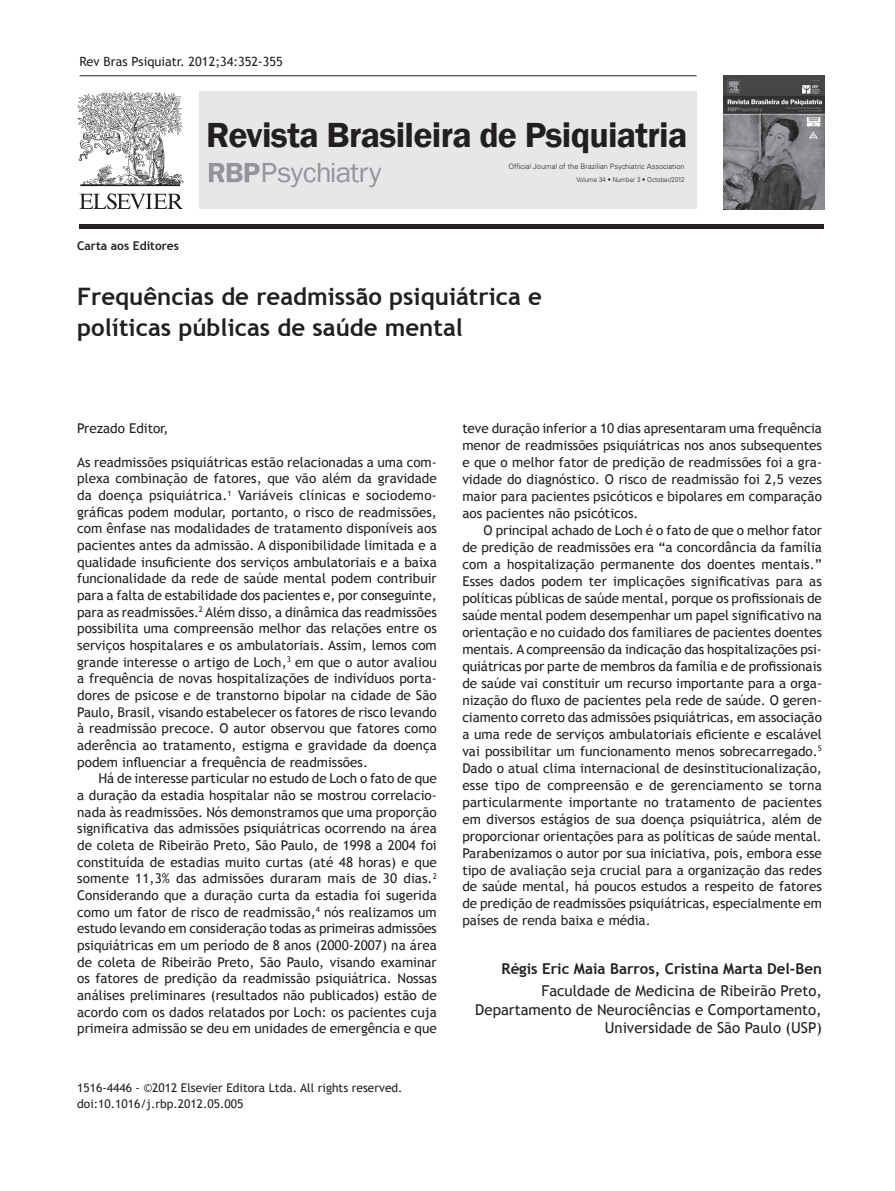
<style>
.page{position:relative;width:895px;height:1191px;background:#fff}
.page>*{position:absolute;margin:0;border:0;box-sizing:border-box;transform-origin:0 0}
.t1{font:600 35.85px "Franklin Gothic";letter-spacing:-.02em;color:#231f20}
.t2{font:28.35px "Franklin Gothic";letter-spacing:-.02em;color:#939598;scale:1.05 1}
.t3{font:700 24px/31.5px "Trebuchet MS";color:#231f20}
.t4{font:15px/18.5px "Trebuchet MS";color:#231f20;text-align:right}
.t5{font:700 15px "Trebuchet MS";color:#231f20}
.t6{font:13.5px/16.6px "Trebuchet MS";color:#231f20;text-align:justify}
.t7{font:12.75px "Trebuchet MS";color:#231f20}
.t8{font:12px/16.5px "Trebuchet MS";color:#231f20}
.t9{font:700 12px "Trebuchet MS";color:#231f20}
.t10{font:300 7.35px "Univers LT Std";color:#231f20}
.t11{font:300 6.9px "Univers LT Std";letter-spacing:.01em;color:#231f20;scale:.9 1}
</style>
<div class="page">
<hr style="left:80px;top:75px;width:616px;height:1px;background:#231f20">
<hr style="left:80px;top:224px;width:744px;height:4px;background:#231f20">
<svg style="left:77px;top:92px;width:107px;height:117px"></svg>
<img style="left:723px;top:75px;width:101px;height:134px">
<div style="left:199px;top:92px;width:497px;height:117px;background:#e6e7e9"></div>
<svg style="left:209px;top:163px;width:50px;height:19px"></svg>
<p class="t7" style="left:80px;top:54px;width:205px">Rev Bras Psiquiatr. 2012;34:352-355</p>
<h1 class="t1" style="left:206px;top:112px;width:482px">Revista Brasileira de Psiquiatria</h1>
<p class="t9" style="left:77px;top:238px;width:103px">Carta aos Editores</p>
<h2 class="t2" style="left:260px;top:155px;width:117px">Psychiatry</h2>
<p class="t10" style="left:508px;top:161px;width:178px">Official Journal of the Brazilian Psychiatric Association</p>
<p class="t11" style="left:576px;top:175px;width:122px">Volume 34 • Number 3 • October/2012</p>
<h3 class="t3" style="left:77px;top:280px;width:466px">Frequências de readmissão psiquiátrica e políticas públicas de saúde mental</h3>
<p class="t6" style="left:77px;top:420px;width:93px">Prezado Editor,</p>
<p class="t6" style="left:77px;top:454px;width:361px">As readmissões psiquiátricas estão relacionadas a uma com&shy;plexa combinação de fatores, que vão além da gravidade da doença psiquiátrica.<sup>1</sup> Variáveis clínicas e sociodemo&shy;gráficas podem modular, portanto, o risco de readmissões, com ênfase nas modalidades de tratamento disponíveis aos pacientes antes da admissão. A disponibilidade limitada e a qualidade insuficiente dos serviços ambulatoriais e a baixa funcionalidade da rede de saúde mental podem contribuir para a falta de estabilidade dos pacientes e, por conseguinte, para as readmissões.<sup>2</sup> Além disso, a dinâmica das readmissões possibilita uma compreensão melhor das relações entre os serviços hospitalares e os ambulatoriais. Assim, lemos com grande interesse o artigo de Loch,<sup>3</sup> em que o autor avaliou a frequência de novas hospitalizações de indivíduos porta&shy;dores de psicose e de transtorno bipolar na cidade de São Paulo, Brasil, visando estabelecer os fatores de risco levando à readmissão precoce. O autor observou que fatores como aderência ao tratamento, estigma e gravidade da doença podem influenciar a frequência de readmissões.</p>
<p class="t6" style="left:77px;top:770px;width:361px;text-indent:21px">Há de interesse particular no estudo de Loch o fato de que a duração da estadia hospitalar não se mostrou correlacio&shy;nada às readmissões. Nós demonstramos que uma proporção significativa das admissões psiquiátricas ocorrendo na área de coleta de Ribeirão Preto, São Paulo, de 1998 a 2004 foi constituída de estadias muito curtas (até 48 horas) e que somente 11,3% das admissões duraram mais de 30 dias.<sup>2<br></sup>Considerando que a duração curta da estadia foi sugerida como um fator de risco de readmissão,<sup>4</sup> nós realizamos um estudo levando em consideração todas as primeiras admissões psiquiátricas em um período de 8 anos (2000-2007) na área de coleta de Ribeirão Preto, São Paulo, visando examinar os fatores de predição da readmissão psiquiátrica. Nossas análises preliminares (resultados não publicados) estão de acordo com os dados relatados por Loch: os pacientes cuja primeira admissão se deu em unidades de emergência e que</p>
<p class="t8" style="left:77px;top:1079px;width:327px">1516-4446 - ©2012 Elsevier Editora Ltda. All rights reserved. doi:10.1016/j.rbp.2012.05.005</p>
<p class="t6" style="left:462px;top:420px;width:361px">teve duração inferior a 10 dias apresentaram uma frequência menor de readmissões psiquiátricas nos anos subsequentes e que o melhor fator de predição de readmissões foi a gra&shy;vidade do diagnóstico. O risco de readmissão foi 2,5 vezes maior para pacientes psicóticos e bipolares em comparação aos pacientes não psicóticos.</p>
<p class="t6" style="left:462px;top:522px;width:361px;text-indent:21px">O principal achado de Loch é o fato de que o melhor fator de predição de readmissões era “a concordância da família com a hospitalização permanente dos doentes mentais.” Esses dados podem ter implicações significativas para as políticas públicas de saúde mental, porque os profissionais de saúde mental podem desempenhar um papel significativo na orientação e no cuidado dos familiares de pacientes doentes mentais. A compreensão da indicação das hospitalizações psi&shy;quiátricas por parte de membros da família e de profissionais de saúde vai constituir um recurso importante para a orga&shy;nização do fluxo de pacientes pela rede de saúde. O geren&shy;ciamento correto das admissões psiquiátricas, em associação a uma rede de serviços ambulatoriais eficiente e escalável vai possibilitar um funcionamento menos sobrecarregado.<sup>5<br></sup>Dado o atual clima internacional de desinstitucionalização, esse tipo de compreensão e de gerenciamento se torna particularmente importante no tratamento de pacientes em diversos estágios de sua doença psiquiátrica, além de proporcionar orientações para as políticas de saúde mental.<br>Parabenizamos o autor por sua iniciativa, pois, embora esse tipo de avaliação seja crucial para a organização das redes de saúde mental, há poucos estudos a respeito de fatores de predição de readmissões psiquiátricas, especialmente em países de renda baixa e média.</p>
<p class="t5" style="left:501px;top:958px;width:322px">Régis Eric Maia Barros, Cristina Marta Del-Ben</p>
<p class="t4" style="left:475px;top:981px;width:348px">Faculdade de Medicina de Ribeirão Preto,<br>Departamento de Neurociências e Comportamento,<br>Universidade de São Paulo (USP)</p>
</div>
